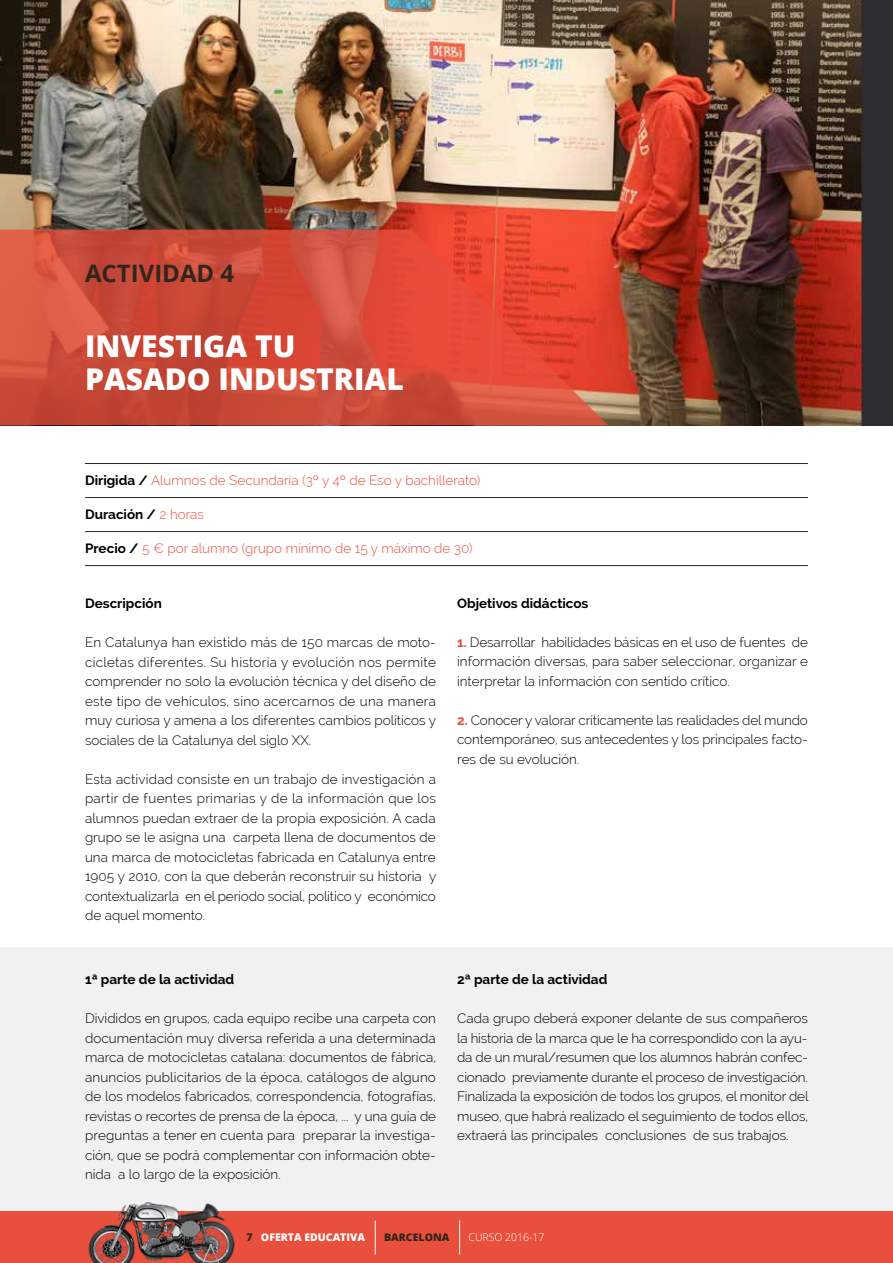
<style>
.page{position:relative;width:893px;height:1263px;background:#fff}
.page>*{position:absolute;margin:0;border:0;box-sizing:border-box;transform-origin:0 0}
.t1{font:800 30px/33px "Open Sans";color:#fff}
.t2{font:700 24px "Open Sans";color:#31251c}
.t3{font:300 13.5px/19.5px "Raleway";color:#000;text-align:justify}
.t4{font:300 13.5px "Raleway";color:#e94f3d}
.t5{font:700 13.5px "Raleway";color:#000}
.t6{font:800 10.5px "Open Sans";color:#fff}
.t7{font:300 10.5px "Open Sans";color:#fff}
.t8{font:800 10.5px "Open Sans";color:#31251c}
.s1{font-weight:700;color:#000}
.s2{font-weight:300;color:#e94f3d}
.s3{font-weight:700;color:#e94f3d}
.s4{color:#31251c}
</style>
<div class="page">
<img style="left:0;top:0;width:893px;height:425px">
<div style="left:0;top:947px;width:893px;height:316px;background:#f1f1f2"></div>
<svg style="left:0;top:230px;width:608px;height:195px;background:#d54b39"></svg>
<hr style="left:85px;top:463px;width:723px;height:1px;background:#31251c">
<hr style="left:85px;top:497px;width:723px;height:1px;background:#31251c">
<hr style="left:85px;top:531px;width:723px;height:1px;background:#31251c">
<hr style="left:85px;top:565px;width:723px;height:1px;background:#31251c">
<div style="left:0;top:1212px;width:893px;height:51px;background:#e94f3d"></div>
<hr style="left:375px;top:1220px;width:1px;height:34px;background:#fff">
<hr style="left:459px;top:1220px;width:1px;height:34px;background:#fff">
<img style="left:85px;top:1202px;width:153px;height:61px">
<h2 class="t2" style="left:85px;top:256px;width:151px">ACTIVIDAD 4</h2>
<h1 class="t1" style="left:85px;top:328px;width:320px">INVESTIGA TU<br>PASADO INDUSTRIAL</h1>
<p class="t4" style="left:85px;top:472px;width:397px"><span class="s1">Dirigida /</span> Alumnos de Secundaria (3º y 4º de Eso y bachillerato)</p>
<p class="t5" style="left:85px;top:506px;width:121px">Duración / <span class="s2">2 horas</span></p>
<p class="t4" style="left:85px;top:540px;width:389px"><span class="s1">Precio /</span> 5 € por alumno (grupo mínimo de 15 y máximo de 30)</p>
<p class="t5" style="left:85px;top:596px;width:78px">Descripción</p>
<p class="t3" style="left:85px;top:632px;width:353px">En Catalunya han existido más de 150 marcas de moto&shy;cicletas diferentes. Su historia y evolución nos permite comprender no solo la evolución técnica y del diseño de este tipo de vehículos, sino acercarnos de una manera muy curiosa y amena a los diferentes cambios políticos y sociales de la Catalunya del siglo XX.</p>
<p class="t3" style="left:85px;top:769px;width:353px">Esta actividad consiste en un trabajo de investigación a partir de fuentes primarias y de la información que los alumnos puedan extraer de la propia exposición. A cada grupo se le asigna una carpeta llena de documentos de una marca de motocicletas fabricada en Catalunya entre 1905 y 2010, con la que deberán reconstruir su historia y contextualizarla en el período social, político y económico de aquel momento.</p>
<p class="t5" style="left:85px;top:972px;width:151px">1ª parte de la actividad</p>
<p class="t3" style="left:85px;top:1009px;width:353px">Divididos en grupos, cada equipo recibe una carpeta con documentación muy diversa referida a una determinada marca de motocicletas catalana: documentos de fábrica, anuncios publicitarios de la época, catálogos de alguno de los modelos fabricados, correspondencia, fotografías, revistas o recortes de prensa de la época, ... y una guía de preguntas a tener en cuenta para preparar la investiga&shy;ción, que se podrá complementar con información obte&shy;nida a lo largo de la exposición.</p>
<p class="t5" style="left:457px;top:595px;width:133px">Objetivos didácticos</p>
<p class="t3" style="left:457px;top:632px;width:352px"><span class="s3">1.</span> Desarrollar habilidades básicas en el uso de fuentes de información diversas, para saber seleccionar, organizar e interpretar la información con sentido crítico.</p>
<p class="t3" style="left:457px;top:710px;width:352px"><span class="s3">2.</span> Conocer y valorar críticamente las realidades del mundo contemporáneo, sus antecedentes y los principales facto&shy;res de su evolución.</p>
<p class="t5" style="left:457px;top:972px;width:152px">2ª parte de la actividad</p>
<p class="t3" style="left:457px;top:1009px;width:353px">Cada grupo deberá exponer delante de sus compañeros la historia de la marca que le ha correspondido con la ayu&shy;da de un mural/resumen que los alumnos habrán confec&shy;cionado previamente durante el proceso de investigación.<br>Finalizada la exposición de todos los grupos, el monitor del museo, que habrá realizado el seguimiento de todos ellos, extraerá las principales conclusiones de sus trabajos.</p>
<p class="t6" style="left:247px;top:1229px;width:120px"><span class="s4">7</span> OFERTA EDUCATIVA</p>
<p class="t8" style="left:384px;top:1229px;width:67px">BARCELONA</p>
<p class="t7" style="left:468px;top:1230px;width:78px">CURSO 2016-17</p>
</div>
